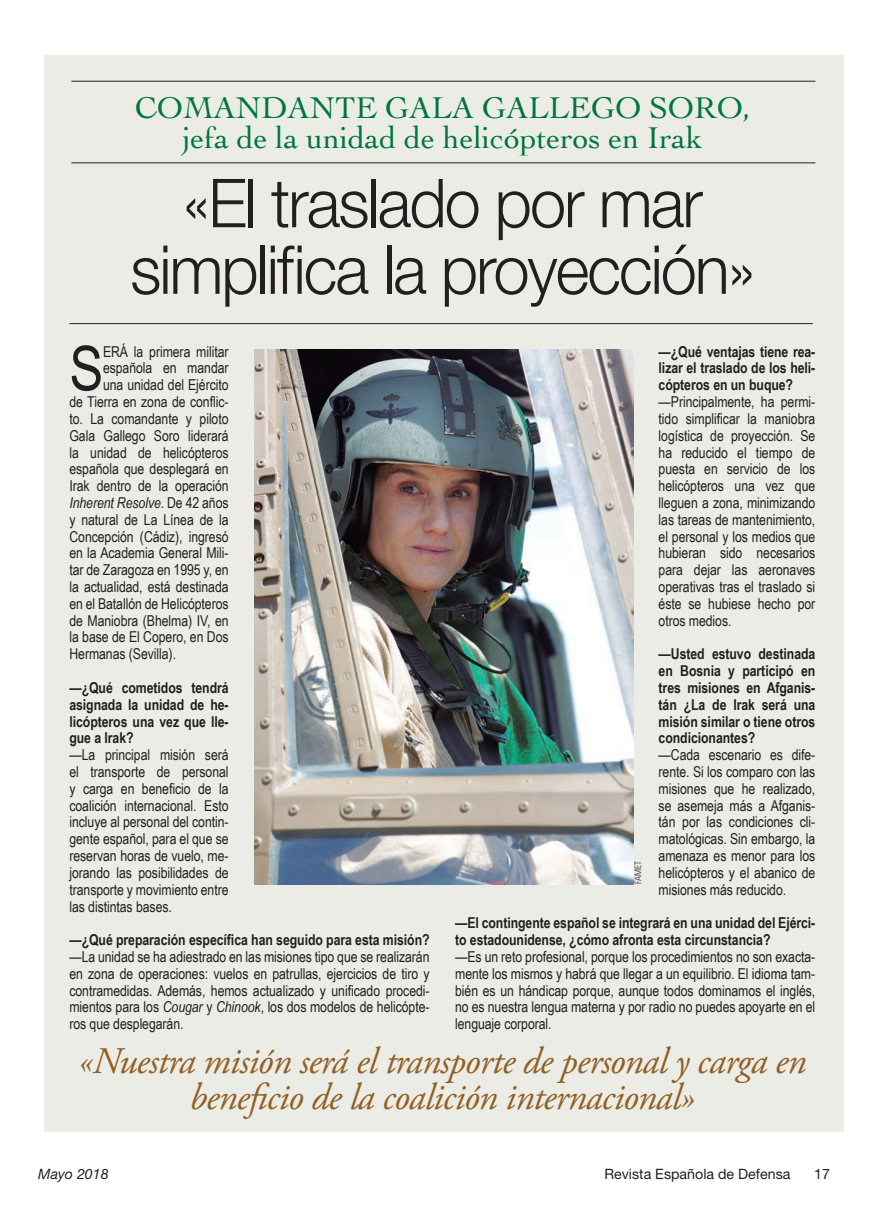
<style>
.page{position:relative;width:893px;height:1217px;background:#fff}
.page>*{position:absolute;margin:0;border:0;box-sizing:border-box;transform-origin:0 0}
.t1{font:300 67.5px/66.6px "Helvetica Neue";letter-spacing:-.03em;color:#231f20;text-align:center;scale:.96 1}
.t2{font:61.95px "Arial Narrow";color:#231f20}
.t3{font:italic 37.5px/36px "Adobe Garamond Pro";letter-spacing:-.02em;color:#916024;text-align:center}
.t4{font:31.5px "Cochin";color:#00763a}
.t5{font:15px/16.8px "Arial Narrow";letter-spacing:-.005em;color:#231f20;text-align:justify}
.t6{font:700 15px/16.8px "Arial Narrow";letter-spacing:-.005em;color:#231f20;text-align:justify}
.t7{font:italic 15px "Arial Narrow";letter-spacing:-.005em;color:#231f20}
.t8{font:14.25px "Helvetica Neue";color:#231f20}
.t9{font:italic 14.25px "Helvetica Neue";color:#231f20}
.t10{font:300 condensed 9px "Univers";letter-spacing:-.02em;color:#231f20}
.s1{font-style:normal}
.s2{font-style:italic}
</style>
<div class="page">
<div style="left:44px;top:56px;width:799px;height:1075px;background:#ecece7"></div>
<hr style="left:71px;top:162px;width:744px;height:1px;background:#231f20">
<hr style="left:71px;top:81px;width:744px;height:1px;background:#231f20">
<hr style="left:69px;top:323px;width:744px;height:1px;background:#231f20">
<img style="left:254px;top:349px;width:379px;height:534px">
<h3 class="t4" style="left:135px;top:86px;width:48px">Comandante</h3>
<h3 class="t4" style="left:385px;top:86px;width:48px">Gala</h3>
<h3 class="t4" style="left:482px;top:86px;width:48px">Gallego</h3>
<h3 class="t4" style="left:649px;top:86px;width:44px">Soro</h3>
<h3 class="t4" style="left:743px;top:86px;width:9px">,</h3>
<h3 class="t4" style="left:182px;top:116px;width:522px">jefa de la unidad de helicópteros en Irak</h3>
<h1 class="t1" style="left:130px;top:168px;width:653px">«El traslado por mar simplifica la proyección»</h1>
<h2 class="t2" style="left:69px;top:323px;width:35px">S</h2>
<p class="t5" style="left:103px;top:342px;width:127px">ERÁ la primera militar</p>
<p class="t6" style="left:659px;top:342px;width:158px">—¿Qué ventajas tiene rea&shy;lizar el traslado de los heli&shy;cópteros en un buque?</p>
<p class="t5" style="left:659px;top:393px;width:158px">—Principalmente, ha permi&shy;tido simplificar la maniobra logística de proyección. Se ha reducido el tiempo de puesta en servicio de los helicópteros una vez que lleguen a zona, minimizando las tareas de mantenimiento, el personal y los medios que hubieran sido necesarios para dejar las aeronaves operativas tras el traslado si éste se hubiese hecho por otros medios.</p>
<p class="t6" style="left:659px;top:644px;width:158px">—Usted estuvo destinada en Bosnia y participó en tres misiones en Afganis&shy;tán ¿La de Irak será una misión similar o tiene otros condicionantes?</p>
<p class="t5" style="left:659px;top:745px;width:158px">—Cada escenario es dife&shy;rente. Si los comparo con las misiones que he realizado, se asemeja más a Afganis&shy;tán por las condiciones cli&shy;matológicas. Sin embargo, la amenaza es menor para los helicópteros y el abanico de misiones más reducido.</p>
<p class="t6" style="left:455px;top:913px;width:362px">—El contingente español se integrará en una unidad del Ejérci&shy;to estadounidense, ¿cómo afronta esta circunstancia?</p>
<p class="t5" style="left:455px;top:947px;width:362px">—Es un reto profesional, porque los procedimientos no son exacta&shy;mente los mismos y habrá que llegar a un equilibrio. El idioma tam&shy;bién es un hándicap porque, aunque todos dominamos el inglés, no es nuestra lengua materna y por radio no puedes apoyarte en el lenguaje corporal.</p>
<h3 class="t3" style="left:79px;top:1043px;width:729px">«Nuestra misión será el transporte de personal y carga en beneficio de la coalición internacional»</h3>
<p class="t5" style="left:103px;top:359px;width:127px">española en mandar</p>
<p class="t5" style="left:103px;top:376px;width:127px">una unidad del Ejército</p>
<p class="t5" style="left:69px;top:393px;width:161px">de Tierra en zona de conflic-</p>
<p class="t5" style="left:69px;top:409px;width:161px">to. La comandante y piloto</p>
<p class="t5" style="left:69px;top:426px;width:161px">Gala Gallego Soro liderará</p>
<p class="t5" style="left:69px;top:443px;width:161px">la unidad de helicópteros</p>
<p class="t5" style="left:69px;top:460px;width:161px">española que desplegará en</p>
<p class="t5" style="left:69px;top:477px;width:161px">Irak dentro de la operación</p>
<p class="t7" style="left:69px;top:492px;width:161px">Inherent Resolve<span class="s1">. De 42 años</span></p>
<p class="t5" style="left:69px;top:510px;width:161px">y natural de La Línea de la</p>
<p class="t5" style="left:69px;top:527px;width:161px">Concepción (Cádiz), ingresó</p>
<p class="t5" style="left:69px;top:544px;width:161px">en la Academia General Mili-</p>
<p class="t5" style="left:69px;top:561px;width:161px">tar de Zaragoza en 1995 y, en</p>
<p class="t5" style="left:69px;top:577px;width:161px">la actualidad, está destinada</p>
<p class="t5" style="left:69px;top:594px;width:161px">en el Batallón de Helicópteros</p>
<p class="t5" style="left:69px;top:611px;width:161px">de Maniobra (Bhelma) IV, en</p>
<p class="t5" style="left:69px;top:628px;width:161px">la base de El Copero, en Dos</p>
<p class="t5" style="left:69px;top:645px;width:108px">Hermanas (Sevilla).</p>
<p class="t6" style="left:69px;top:678px;width:161px">—¿Qué cometidos tendrá asignada la unidad de he&shy;licópteros una vez que lle&shy;gue a Irak?</p>
<p class="t5" style="left:69px;top:745px;width:161px">—La principal misión será el transporte de personal y carga en beneficio de la coalición internacional. Esto incluye al personal del contin&shy;gente español, para el que se reservan horas de vuelo, me&shy;jorando las posibilidades de transporte y movimiento entre las distintas bases.</p>
<p class="t6" style="left:69px;top:930px;width:362px">—¿Qué preparación específica han seguido para esta misión?</p>
<p class="t5" style="left:69px;top:947px;width:362px">—La unidad se ha adiestrado en las misiones tipo que se realizarán en zona de operaciones: vuelos en patrullas, ejercicios de tiro y contramedidas. Además, hemos actualizado y unificado procedi&shy;mientos para los <span class="s2">Cougar</span> y <span class="s2">Chinook</span>, los dos modelos de helicópte&shy;ros que desplegarán.</p>
<p class="t10" style="left:633px;top:883px;width:24px;rotate:-90deg">FAMET</p>
<p class="t9" style="left:38px;top:1164px;width:72px">Mayo 2018</p>
<p class="t8" style="left:604px;top:1164px;width:188px">Revista Española de Defensa</p>
<p class="t8" style="left:814px;top:1164px;width:17px">17</p>
</div>
